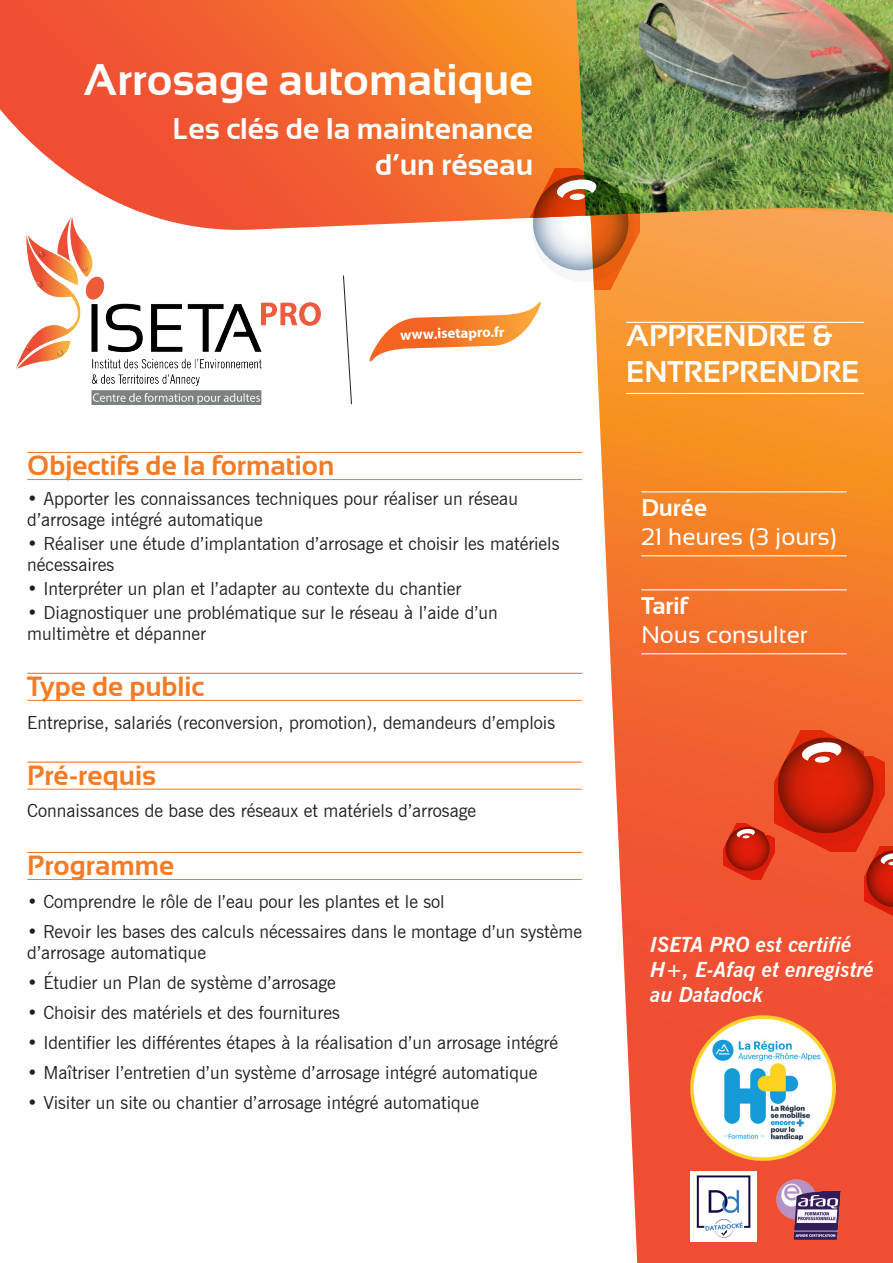
<style>
.page{position:relative;width:893px;height:1263px;background:#fff}
.page>*{position:absolute;margin:0;border:0;box-sizing:border-box;transform-origin:0 0}
.t1{font:700 44.25px "Sansation";color:#fff}
.t2{font:700 30px/36px "Sansation";color:#fff;text-align:right}
.t3{font:700 27.75px "Sansation";color:#f47b26}
.t4{font:24px "Sansation";color:#fff}
.t5{font:700 24px "Sansation";color:#fff}
.t6{font:italic 700 21px/25.2px "News Gothic BT";color:#fff}
.t7{font:18px/21px "News Gothic BT";color:#231f20}
.t8{font:700 14.55px "Myriad Pro";color:#fff}
</style>
<div class="page">
<svg style="left:581px;top:237px;width:312px;height:1026px;background:#f4854b"></svg>
<svg style="left:0;top:0;width:893px;height:237px;background:#f2713c"></svg>
<img style="left:576px;top:0;width:317px;height:216px">
<hr style="left:27px;top:452px;width:555px;height:1px;background:#f47b26">
<hr style="left:27px;top:479px;width:555px;height:1px;background:#f47b26">
<hr style="left:27px;top:673px;width:555px;height:1px;background:#f47b26">
<hr style="left:27px;top:700px;width:555px;height:1px;background:#f47b26">
<hr style="left:27px;top:761px;width:555px;height:2px;background:#f47b26">
<hr style="left:27px;top:789px;width:555px;height:1px;background:#f47b26">
<hr style="left:27px;top:852px;width:555px;height:1px;background:#f47b26">
<hr style="left:27px;top:879px;width:555px;height:1px;background:#f47b26">
<img style="left:16px;top:217px;width:306px;height:187px">
<svg style="left:368px;top:168px;width:295px;height:194px"></svg>
<svg style="left:343px;top:275px;width:9px;height:129px"></svg>
<svg style="left:723px;top:731px;width:170px;height:187px;background:#de4323"></svg>
<hr style="left:641px;top:491px;width:206px;height:1px;background:#fff">
<hr style="left:641px;top:555px;width:206px;height:1px;background:#fff">
<hr style="left:641px;top:589px;width:206px;height:1px;background:#fff">
<hr style="left:641px;top:653px;width:206px;height:1px;background:#fff">
<img style="left:768px;top:1171px;width:81px;height:76px">
<img style="left:691px;top:1171px;width:65px;height:71px">
<img style="left:691px;top:1016px;width:144px;height:144px">
<hr style="left:626px;top:322px;width:238px;height:1px;background:#fff">
<hr style="left:626px;top:393px;width:238px;height:1px;background:#fff">
<h1 class="t1" style="left:84px;top:55px;width:451px">Arrosage automatique</h1>
<h2 class="t2" style="left:172px;top:111px;width:362px">Les clés de la maintenance d’un réseau</h2>
<p class="t8" style="left:400px;top:325px;width:106px;rotate:-2deg">www.isetapro.fr</p>
<h3 class="t3" style="left:27px;top:450px;width:309px">Objectifs de la formation</h3>
<p class="t7" style="left:27px;top:488px;width:492px">• Apporter les connaissances techniques pour réaliser un réseau d’arrosage intégré automatique</p>
<p class="t7" style="left:27px;top:533px;width:534px">• Réaliser une étude d’implantation d’arrosage et choisir les matériels nécessaires</p>
<p class="t7" style="left:27px;top:578px;width:435px">• Interpréter un plan et l’adapter au contexte du chantier</p>
<p class="t7" style="left:27px;top:602px;width:472px">• Diagnostiquer une problématique sur le réseau à l’aide d’un multimètre et dépanner</p>
<h3 class="t3" style="left:27px;top:671px;width:179px">Type de public</h3>
<p class="t7" style="left:27px;top:711px;width:529px">Entreprise, salariés (reconversion, promotion), demandeurs d’emplois</p>
<h3 class="t3" style="left:27px;top:759px;width:130px">Pré-requis</h3>
<p class="t7" style="left:27px;top:800px;width:450px">Connaissances de base des réseaux et matériels d’arrosage</p>
<h3 class="t3" style="left:27px;top:850px;width:149px">Programme</h3>
<p class="t7" style="left:27px;top:891px;width:419px">• Comprendre le rôle de l’eau pour les plantes et le sol</p>
<p class="t7" style="left:27px;top:921px;width:556px">• Revoir les bases des calculs nécessaires dans le montage d’un système d’arrosage automatique</p>
<p class="t7" style="left:27px;top:972px;width:310px">• Étudier un Plan de système d’arrosage</p>
<p class="t7" style="left:27px;top:1002px;width:314px">• Choisir des matériels et des fournitures</p>
<p class="t7" style="left:27px;top:1032px;width:532px">• Identifier les différentes étapes à la réalisation d’un arrosage intégré</p>
<p class="t7" style="left:27px;top:1062px;width:512px">• Maîtriser l’entretien d’un système d’arrosage intégré automatique</p>
<p class="t7" style="left:27px;top:1092px;width:453px">• Visiter un site ou chantier d’arrosage intégré automatique</p>
<h2 class="t2" style="left:626px;top:318px;width:235px;text-align:left">APPRENDRE &amp;<br>ENTREPRENDRE</h2>
<h3 class="t5" style="left:641px;top:494px;width:67px">Durée</h3>
<h3 class="t4" style="left:641px;top:523px;width:197px">21 heures (3 jours)</h3>
<h3 class="t5" style="left:641px;top:592px;width:48px">Tarif</h3>
<h3 class="t4" style="left:641px;top:621px;width:168px">Nous consulter</h3>
<p class="t6" style="left:651px;top:931px;width:225px">ISETA PRO est certifié<br>H+, E-Afaq et enregistré au Datadock</p>
</div>
